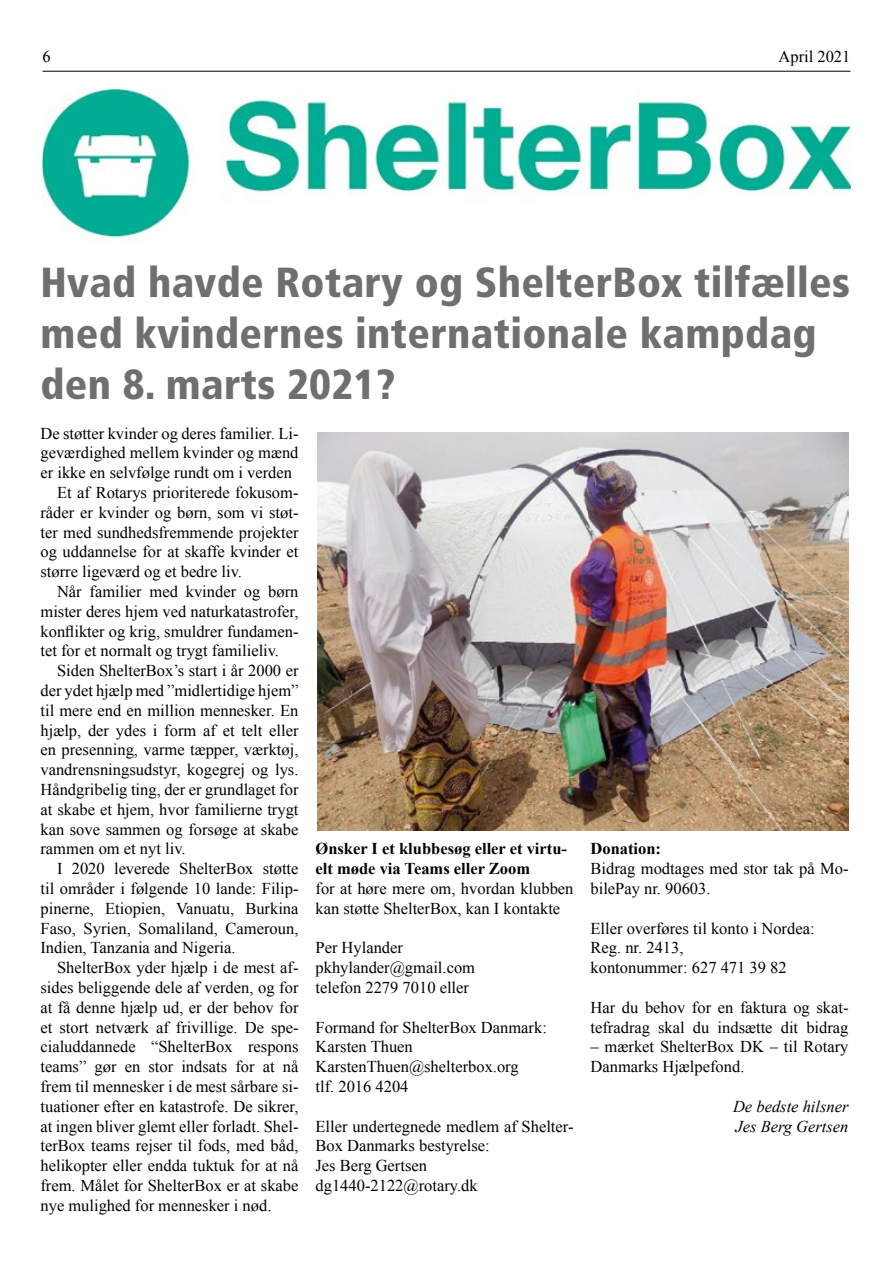
<style>
.page{position:relative;width:893px;height:1263px;background:#fff}
.page>*{position:absolute;margin:0;border:0;box-sizing:border-box;transform-origin:0 0}
.t1{font:900 condensed 42px/51px "Frutiger";letter-spacing:.01em;color:#706f6f}
.t2{font:16.5px/19.8px "Times New Roman";color:#000}
.t3{font:700 16.5px/19.8px "Times New Roman";color:#000}
.t4{font:italic 16.5px/19.8px "Times New Roman";color:#000}
</style>
<div class="page">
<hr style="left:43px;top:71px;width:807px;height:1px;background:#000">
<img style="left:317px;top:432px;width:532px;height:398px">
<img style="left:43px;top:89px;width:809px;height:149px">
<p class="t2" style="left:43px;top:47px;width:10px">6</p>
<p class="t2" style="left:778px;top:47px;width:73px">April 2021</p>
<h1 class="t1" style="left:40px;top:257px;width:811px">Hvad havde Rotary og ShelterBox tilfælles med kvindernes internationale kampdag den 8. marts 2021?</h1>
<p class="t2" style="left:40px;top:423px;width:259px">De støtter kvinder og deres familier. Li-</p>
<p class="t2" style="left:40px;top:443px;width:259px">geværdighed mellem kvinder og mænd</p>
<p class="t2" style="left:40px;top:462px;width:253px">er ikke en selvfølge rundt om i verden</p>
<p class="t2" style="left:57px;top:482px;width:243px">Et af Rotarys prioriterede fokusom-</p>
<p class="t2" style="left:40px;top:502px;width:259px">råder er kvinder og børn, som vi støt-</p>
<p class="t2" style="left:40px;top:522px;width:260px">ter med sundhedsfremmende projekter</p>
<p class="t2" style="left:40px;top:542px;width:259px">og uddannelse for at skaffe kvinder et</p>
<p class="t2" style="left:40px;top:561px;width:203px">større ligeværd og et bedre liv.</p>
<p class="t2" style="left:57px;top:581px;width:243px">Når familier med kvinder og børn</p>
<p class="t2" style="left:40px;top:601px;width:260px">mister deres hjem ved naturkatastrofer,</p>
<p class="t2" style="left:40px;top:621px;width:259px">konflikter og krig, smuldrer fundamen-</p>
<p class="t2" style="left:40px;top:641px;width:240px">tet for et normalt og trygt familieliv.</p>
<p class="t2" style="left:57px;top:660px;width:243px">Siden ShelterBox’s start i år 2000 er</p>
<p class="t2" style="left:40px;top:680px;width:260px">der ydet hjælp med ”midlertidige hjem”</p>
<p class="t2" style="left:40px;top:700px;width:260px">til mere end en million mennesker. En</p>
<p class="t2" style="left:40px;top:720px;width:260px">hjælp, der ydes i form af et telt eller</p>
<p class="t2" style="left:40px;top:740px;width:260px">en presenning, varme tæpper, værktøj,</p>
<p class="t2" style="left:40px;top:759px;width:259px">vandrensningsudstyr, kogegrej og lys.</p>
<p class="t2" style="left:40px;top:779px;width:259px">Håndgribelig ting, der er grundlaget for</p>
<p class="t2" style="left:40px;top:799px;width:260px">at skabe et hjem, hvor familierne trygt</p>
<p class="t2" style="left:40px;top:819px;width:259px">kan sove sammen og forsøge at skabe</p>
<p class="t2" style="left:40px;top:839px;width:147px">rammen om et nyt liv.</p>
<p class="t2" style="left:57px;top:858px;width:243px">I 2020 leverede ShelterBox støtte</p>
<p class="t2" style="left:40px;top:878px;width:260px">til områder i følgende 10 lande: Filip-</p>
<p class="t2" style="left:40px;top:898px;width:260px">pinerne, Etiopien, Vanuatu, Burkina</p>
<p class="t2" style="left:40px;top:918px;width:259px">Faso, Syrien, Somaliland, Cameroun,</p>
<p class="t2" style="left:40px;top:938px;width:197px">Indien, Tanzania and Nigeria.</p>
<p class="t2" style="left:57px;top:957px;width:243px">ShelterBox yder hjælp i de mest af-</p>
<p class="t2" style="left:40px;top:977px;width:259px">sides beliggende dele af verden, og for</p>
<p class="t2" style="left:40px;top:997px;width:260px">at få denne hjælp ud, er der behov for</p>
<p class="t2" style="left:40px;top:1017px;width:259px">et stort netværk af frivillige. De spe-</p>
<p class="t2" style="left:40px;top:1037px;width:259px">cialuddannede “ShelterBox respons</p>
<p class="t2" style="left:40px;top:1056px;width:259px">teams” gør en stor indsats for at nå</p>
<p class="t2" style="left:40px;top:1076px;width:259px">frem til mennesker i de mest sårbare si-</p>
<p class="t2" style="left:40px;top:1096px;width:259px">tuationer efter en katastrofe. De sikrer,</p>
<p class="t2" style="left:40px;top:1116px;width:260px">at ingen bliver glemt eller forladt. Shel-</p>
<p class="t2" style="left:40px;top:1136px;width:259px">terBox teams rejser til fods, med båd,</p>
<p class="t2" style="left:40px;top:1155px;width:259px">helikopter eller endda tuktuk for at nå</p>
<p class="t2" style="left:40px;top:1175px;width:259px">frem. Målet for ShelterBox er at skabe</p>
<p class="t2" style="left:40px;top:1195px;width:232px">nye mulighed for mennesker i nød.</p>
<p class="t3" style="left:315px;top:838px;width:253px">Ønsker I et klubbesøg eller et virtu&shy;elt møde via Teams eller Zoom</p>
<p class="t2" style="left:315px;top:878px;width:259px">for at høre mere om, hvordan klubben kan støtte ShelterBox, kan I kontakte</p>
<p class="t2" style="left:315px;top:938px;width:161px">Per Hylander pkhylander@gmail.com telefon 2279 7010 eller</p>
<p class="t2" style="left:315px;top:1017px;width:233px">Formand for ShelterBox Danmark:<br>Karsten Thuen<br>KarstenThuen@shelterbox.org<br>tlf. 2016 4204</p>
<p class="t2" style="left:315px;top:1116px;width:259px">Eller undertegnede medlem af Shelter-<br>Box Danmarks bestyrelse:<br>Jes Berg Gertsen dg1440-2122@rotary.dk</p>
<p class="t3" style="left:590px;top:838px;width:72px">Donation:</p>
<p class="t2" style="left:590px;top:858px;width:260px">Bidrag modtages med stor tak på Mo&shy;bilePay nr. 90603.</p>
<p class="t2" style="left:590px;top:918px;width:226px">Eller overføres til konto i Nordea:<br>Reg. nr. 2413,<br>kontonummer: 627 471 39 82</p>
<p class="t2" style="left:590px;top:997px;width:259px">Har du behov for en faktura og skat&shy;tefradrag skal du indsætte dit bidrag</p>
<p class="t2" style="left:590px;top:1037px;width:259px">– mærket ShelterBox DK – til Rotary<br>Danmarks Hjælpefond.</p>
<p class="t4" style="left:733px;top:1096px;width:117px">De bedste hilsner<br>Jes Berg Gertsen</p>
</div>
